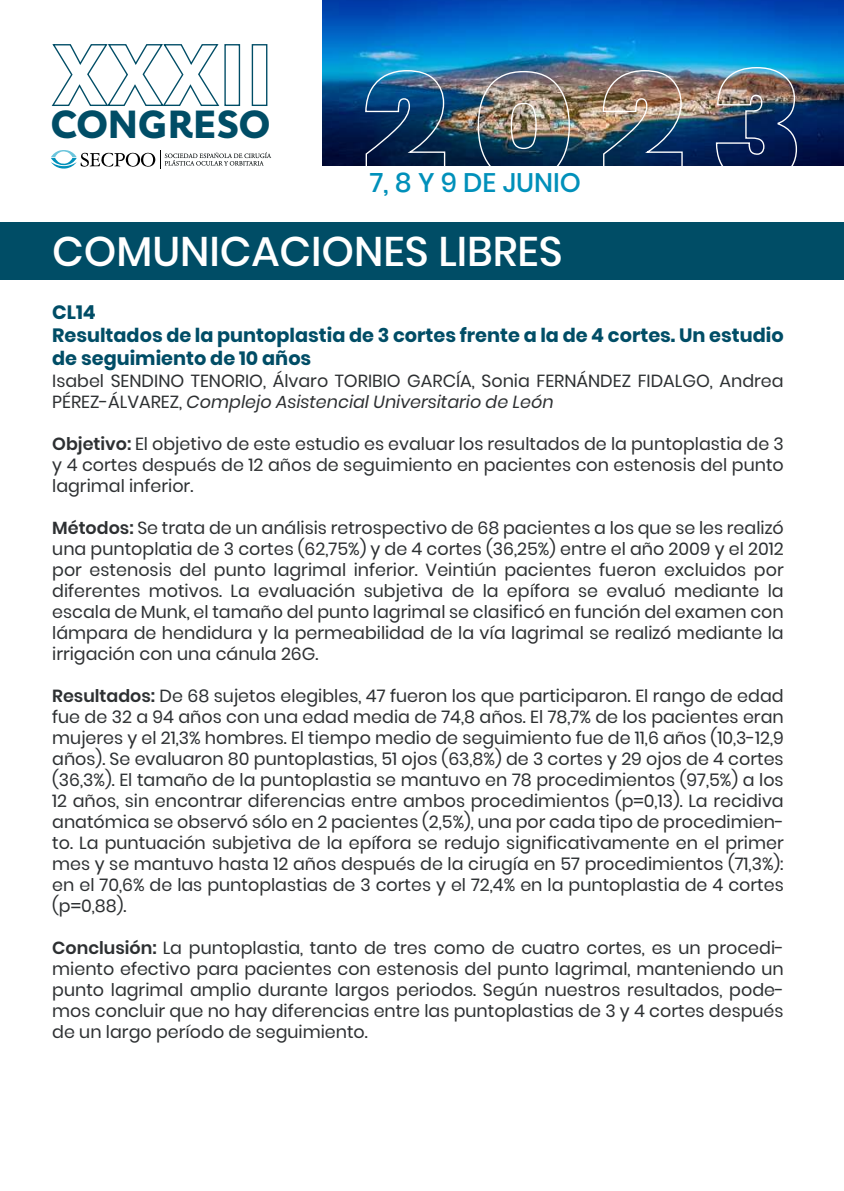
<style>
.page{position:relative;width:844px;height:1191px;background:#fff}
.page>*{position:absolute;margin:0;border:0;box-sizing:border-box;transform-origin:0 0}
.t1{font:500 41.3px "Poppins";color:#fff}
.t2{font:700 38.5px "Carnero";color:#004d66}
.t3{font:500 26.78px "Poppins";color:#0090ba}
.t4{font:700 19.25px/23.1px "Poppins";color:#004d66}
.t5{font:17.5px/21px "Poppins";color:#2d3032;text-align:justify}
.s1{font-style:italic}
.s2{font-weight:600}
</style>
<div class="page">
<img style="left:322px;top:0;width:521px;height:165px">
<svg style="left:51px;top:44px;width:169px;height:62px"></svg>
<div style="left:224px;top:44px;width:16px;height:62px;border:1px solid #004d66"></div>
<div style="left:252px;top:44px;width:15px;height:62px;border:1px solid #004d66"></div>
<svg style="left:51px;top:150px;width:220px;height:19px"></svg>
<img style="left:364px;top:69px;width:82px;height:97px">
<img style="left:477px;top:70px;width:93px;height:96px">
<img style="left:601px;top:69px;width:82px;height:97px">
<img style="left:715px;top:66px;width:82px;height:100px">
<div style="left:0;top:222px;width:843px;height:58px;background:#004d66"></div>
<h2 class="t2" style="left:51px;top:109px;width:221px">CONGRESO</h2>
<h3 class="t3" style="left:370px;top:171px;width:213px">7, 8 Y 9 DE JUNIO</h3>
<h1 class="t1" style="left:52px;top:234px;width:512px">COMUNICACIONES LIBRES</h1>
<p class="t4" style="left:52px;top:301px;width:732px">CL14<br>Resultados de la puntoplastia de 3 cortes frente a la de 4 cortes. Un estudio de seguimiento de 10 años</p>
<p class="t5" style="left:52px;top:370px;width:732px">Isabel SENDINO TENORIO, Álvaro TORIBIO GARCÍA, Sonia FERNÁNDEZ FIDALGO, Andrea<br>PÉREZ-ÁLVAREZ, <span class="s1">Complejo Asistencial Universitario de León</span></p>
<p class="t5" style="left:52px;top:433px;width:732px"><span class="s2">Objetivo:</span> El objetivo de este estudio es evaluar los resultados de la puntoplastia de 3 y 4 cortes después de 12 años de seguimiento en pacientes con estenosis del punto lagrimal inferior.</p>
<p class="t5" style="left:52px;top:517px;width:732px"><span class="s2">Métodos:</span> Se trata de un análisis retrospectivo de 68 pacientes a los que se les realizó una puntoplatia de 3 cortes (62,75%) y de 4 cortes (36,25%) entre el año 2009 y el 2012 por estenosis del punto lagrimal inferior. Veintiún pacientes fueron excluidos por diferentes motivos. La evaluación subjetiva de la epífora se evaluó mediante la escala de Munk, el tamaño del punto lagrimal se clasificó en función del examen con lámpara de hendidura y la permeabilidad de la vía lagrimal se realizó mediante la irrigación con una cánula 26G.</p>
<p class="t5" style="left:52px;top:685px;width:733px"><span class="s2">Resultados:</span> De 68 sujetos elegibles, 47 fueron los que participaron. El rango de edad fue de 32 a 94 años con una edad media de 74,8 años. El 78,7% de los pacientes eran mujeres y el 21,3% hombres. El tiempo medio de seguimiento fue de 11,6 años (10,3-12,9 años). Se evaluaron 80 puntoplastias, 51 ojos (63,8%) de 3 cortes y 29 ojos de 4 cortes (36,3%). El tamaño de la puntoplastia se mantuvo en 78 procedimientos (97,5%) a los 12 años, sin encontrar diferencias entre ambos procedimientos (p=0,13). La recidiva anatómica se observó sólo en 2 pacientes (2,5%), una por cada tipo de procedimien&shy;to. La puntuación subjetiva de la epífora se redujo significativamente en el primer mes y se mantuvo hasta 12 años después de la cirugía en 57 procedimientos (71,3%): en el 70,6% de las puntoplastias de 3 cortes y el 72,4% en la puntoplastia de 4 cortes (p=0,88).</p>
<p class="t5" style="left:52px;top:937px;width:733px"><span class="s2">Conclusión:</span> La puntoplastia, tanto de tres como de cuatro cortes, es un procedi&shy;miento efectivo para pacientes con estenosis del punto lagrimal, manteniendo un punto lagrimal amplio durante largos periodos. Según nuestros resultados, pode&shy;mos concluir que no hay diferencias entre las puntoplastias de 3 y 4 cortes después de un largo período de seguimiento.</p>
</div>
